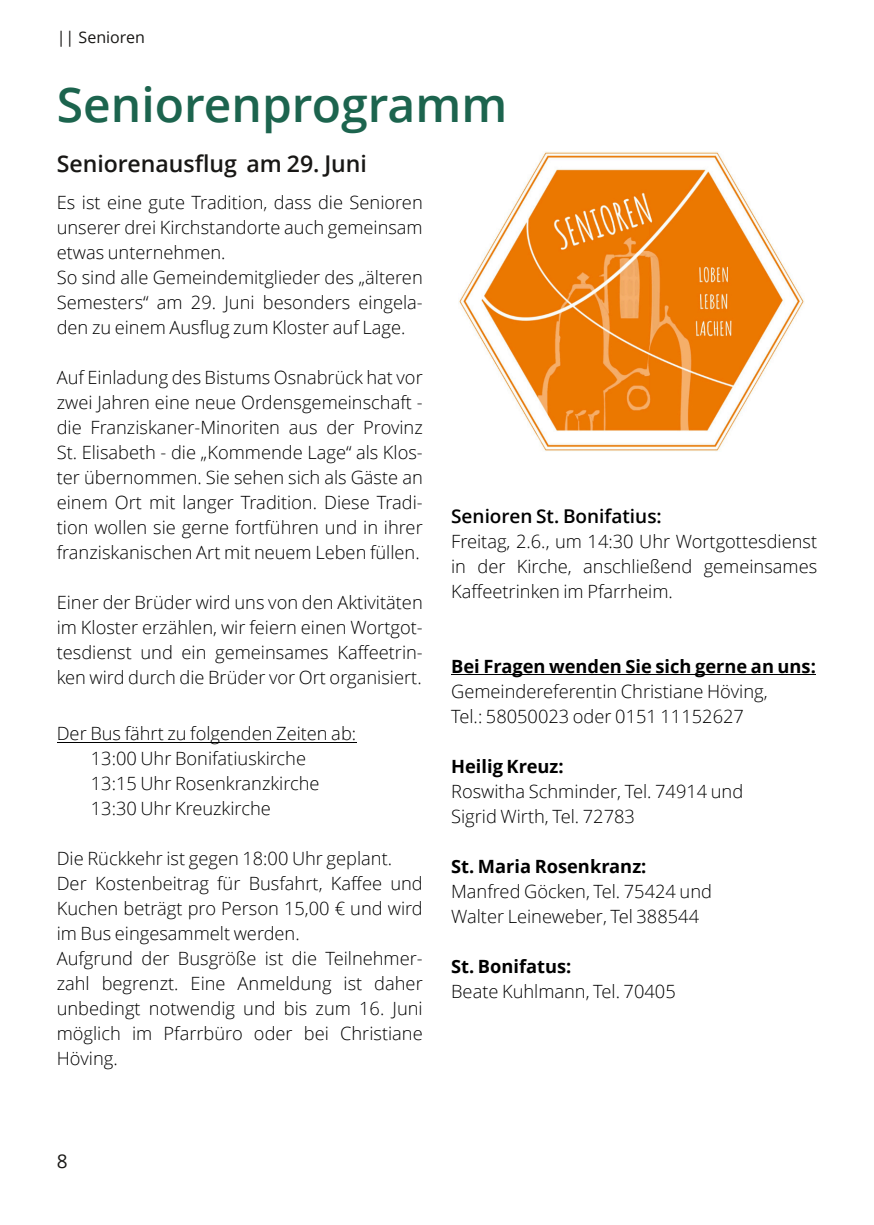
<style>
.page{position:relative;width:874px;height:1225px;background:#fff}
.page>*{position:absolute;margin:0;border:0;box-sizing:border-box;transform-origin:0 0}
.t1{font:600 48px "Open Sans";color:#1c644e}
.t2{font:600 23px "Open Sans";color:#181715}
.t3{font:600 19px "Open Sans";color:#000}
.t4{font:19px "Open Sans";color:#181715}
.t5{font:300 18.2px/25px "Open Sans";color:#000}
.t6{font:700 18.2px "Open Sans";color:#000}
.t7{font:16px "Open Sans";color:#181715}
</style>
<div class="page">
<hr style="left:57px;top:741px;width:299px;height:1px;background:#000">
<hr style="left:451px;top:674px;width:364px;height:1px;background:#000">
<img style="left:459px;top:151px;width:345px;height:300px">
<p class="t7" style="left:57px;top:31px;width:90px">|| Senioren</p>
<h1 class="t1" style="left:57px;top:85px;width:452px">Seniorenprogramm</h1>
<p class="t2" style="left:57px;top:154px;width:311px">Seniorenausflug am 29. Juni</p>
<p class="t5" style="left:57px;top:191px;width:367px">Es ist eine gute Tradition, dass die Senioren unserer drei Kirchstandorte auch gemeinsam etwas unternehmen.<br>So sind alle Gemeindemitglieder des „älteren Semesters“ am 29. Juni besonders eingela&shy;den zu einem Ausflug zum Kloster auf Lage.</p>
<p class="t5" style="left:57px;top:366px;width:367px;text-align:justify">Auf Einladung des Bistums Osnabrück hat vor zwei Jahren eine neue Ordensgemeinschaft - die Franziskaner-Minoriten aus der Provinz St. Elisabeth - die „Kommende Lage“ als Klos&shy;ter übernommen. Sie sehen sich als Gäste an einem Ort mit langer Tradition. Diese Tradi&shy;tion wollen sie gerne fortführen und in ihrer franziskanischen Art mit neuem Leben füllen.</p>
<p class="t5" style="left:57px;top:591px;width:367px;text-align:justify">Einer der Brüder wird uns von den Aktivitäten im Kloster erzählen, wir feiern einen Wortgot&shy;tesdienst und ein gemeinsames Kaffeetrin&shy;ken wird durch die Brüder vor Ort organisiert.</p>
<p class="t5" style="left:91px;top:723px;width:267px;text-indent:-34px">Der Bus fährt zu folgenden Zeiten ab:<br>13:00 Uhr Bonifatiuskirche<br>13:15 Uhr Rosenkranzkirche<br>13:30 Uhr Kreuzkirche</p>
<p class="t5" style="left:57px;top:848px;width:367px">Die Rückkehr ist gegen 18:00 Uhr geplant.<br>Der Kostenbeitrag für Busfahrt, Kaffee und Kuchen beträgt pro Person 15,00 € und wird im Bus eingesammelt werden.<br>Aufgrund der Busgröße ist die Teilnehmer&shy;zahl begrenzt. Eine Anmeldung ist daher unbedingt notwendig und bis zum 16. Juni möglich im Pfarrbüro oder bei Christiane Höving.</p>
<p class="t3" style="left:451px;top:508px;width:212px">Senioren St. Bonifatius:</p>
<p class="t5" style="left:451px;top:531px;width:367px;text-align:justify">Freitag, 2.6., um 14:30 Uhr Wortgottesdienst in der Kirche, anschließend gemeinsames Kaffeetrinken im Pfarrheim.</p>
<p class="t6" style="left:451px;top:659px;width:366px">Bei Fragen wenden Sie sich gerne an uns:</p>
<p class="t5" style="left:451px;top:681px;width:318px">Gemeindereferentin Christiane Höving,<br>Tel.: 58050023 oder 0151 11152627</p>
<p class="t6" style="left:451px;top:759px;width:114px">Heilig Kreuz:</p>
<p class="t5" style="left:451px;top:780px;width:293px">Roswitha Schminder, Tel. 74914 und<br>Sigrid Wirth, Tel. 72783</p>
<p class="t6" style="left:451px;top:859px;width:197px">St. Maria Rosenkranz:</p>
<p class="t5" style="left:451px;top:880px;width:262px">Manfred Göcken, Tel. 75424 und<br>Walter Leineweber, Tel 388544</p>
<p class="t6" style="left:451px;top:959px;width:122px">St. Bonifatus:</p>
<p class="t5" style="left:451px;top:980px;width:226px">Beate Kuhlmann, Tel. 70405</p>
<p class="t4" style="left:57px;top:1153px;width:12px">8</p>
</div>
